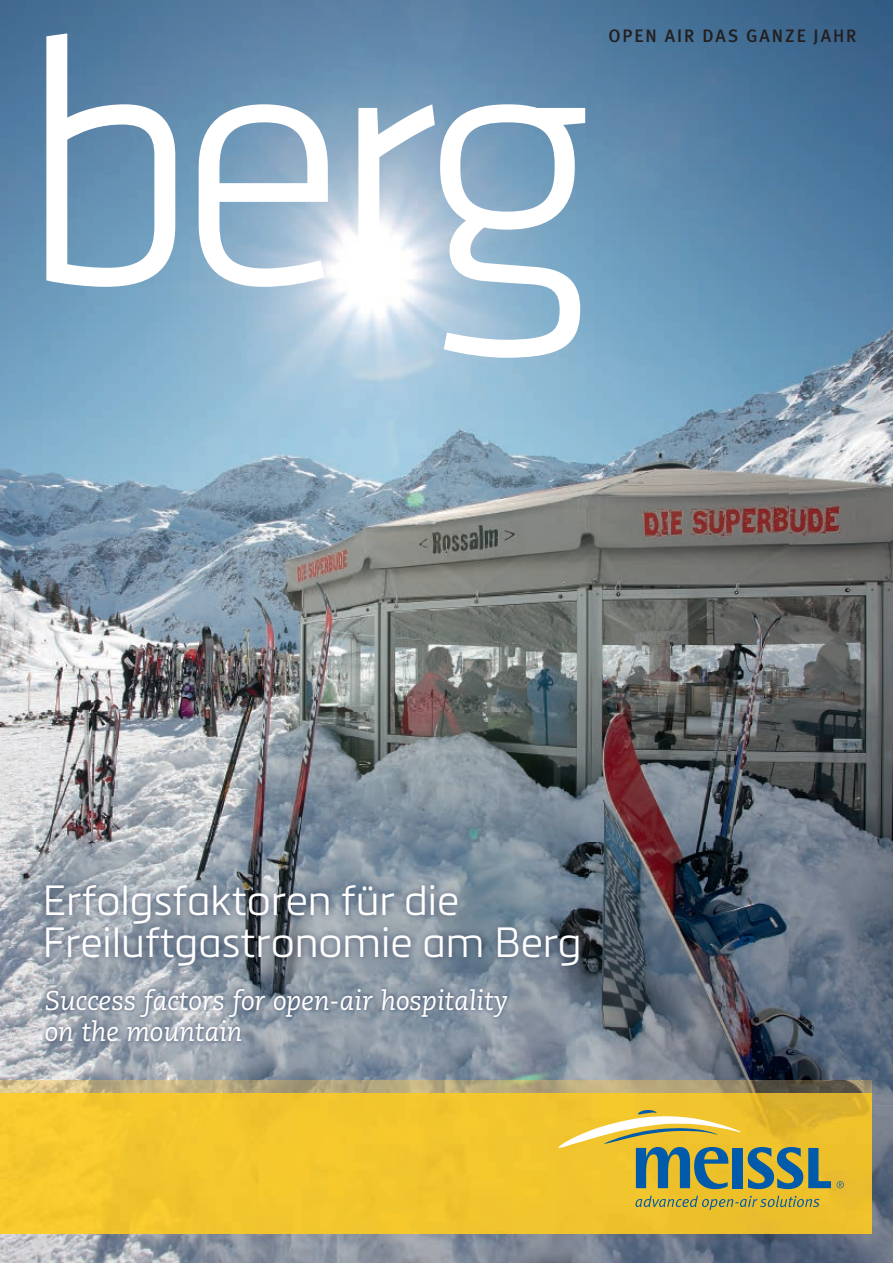
<style>
.page{position:relative;width:893px;height:1263px;background:#fff}
.page>*{position:absolute;margin:0;border:0;box-sizing:border-box;transform-origin:0 0}
.t1{font:300 359.85px "Klavika";color:#fff}
.t2{font:300 41.55px/42px "Metronic Pro";color:#fff}
.t3{font:italic 27px/31.5px "Caecilia LT Std";color:#fff}
.t4{font:500 18px "Meta";letter-spacing:.11em;color:#231f20}
</style>
<div class="page">
<img style="left:0;top:0;width:788px;height:894px">
<img style="left:788px;top:0;width:105px;height:1105px">
<img style="left:0;top:894px;width:52px;height:187px">
<img style="left:578px;top:894px;width:210px;height:187px">
<img style="left:52px;top:973px;width:526px;height:108px">
<img style="left:841px;top:1105px;width:52px;height:158px">
<img style="left:0;top:1233px;width:841px;height:30px">
<img style="left:0;top:1081px;width:872px;height:152px">
<svg style="left:558px;top:1109px;width:182px;height:80px"></svg>
<div style="left:732px;top:1148px;width:10px;height:40px;background:#015aaa"></div>
<svg style="left:748px;top:1147px;width:83px;height:42px"></svg>
<svg style="left:635px;top:1195px;width:184px;height:15px"></svg>
<svg style="left:837px;top:1181px;width:7px;height:7px"></svg>
<img style="left:39px;top:877px;width:547px;height:96px">
<img style="left:42px;top:985px;width:469px;height:60px">
<h1 class="t1" style="left:16px;top:-53px;width:587px">berg</h1>
<p class="t4" style="left:608px;top:26px;width:250px">OPEN AIR DAS GANZE JAHR</p>
<h2 class="t2" style="left:43px;top:877px;width:541px">Erfolgsfaktoren für die<br>Freiluftgastronomie am Berg</h2>
<p class="t3" style="left:45px;top:985px;width:465px">Success factors for open-air hospitality on the mountain</p>
</div>
